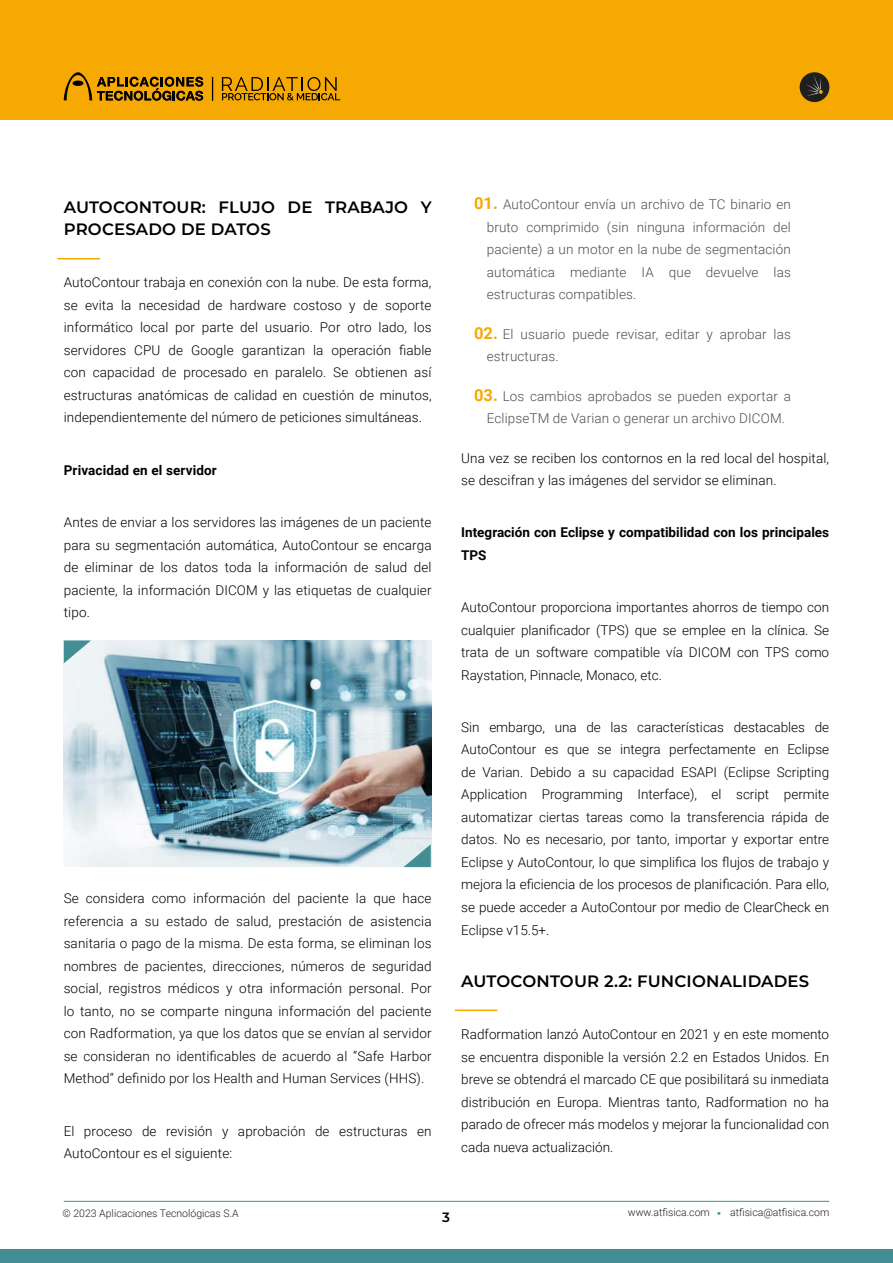
<style>
.page{position:relative;width:893px;height:1263px;background:#fff}
.page>*{position:absolute;margin:0;border:0;box-sizing:border-box;transform-origin:0 0}
.t1{font:600 16.5px/22.5px "Montserrat";letter-spacing:.01em;color:#000}
.t2{font:300 13.5px/22.5px "Roboto";letter-spacing:.01em;color:#000;text-align:justify}
.t3{font:300 13.5px/22.5px "Roboto";letter-spacing:.01em;color:#4f4e4e;text-align:justify}
.t4{font:700 13.5px/22.5px "Roboto";color:#000}
.t5{font:600 13.5px "Montserrat";color:#000}
.t6{font:300 10.5px "Roboto";color:#1e1f1d}
.s1{font-weight:700;font-size:16.5px;color:#f6a803}
.s2{font-weight:900;font-size:16.5px;color:#428e94}
.s3{font-weight:900;font-size:16.5px;color:#f6a803}
</style>
<div class="page">
<hr style="left:57px;top:258px;width:43px;height:1px;background:#f6a803">
<img style="left:64px;top:640px;width:367px;height:227px">
<svg style="left:64px;top:640px;width:27px;height:23px"></svg>
<svg style="left:404px;top:844px;width:27px;height:23px"></svg>
<hr style="left:455px;top:1009px;width:42px;height:2px;background:#f6a803">
<hr style="left:64px;top:1201px;width:765px;height:1px;background:#f6a803">
<div style="left:0;top:1249px;width:893px;height:14px;background:#428e94"></div>
<div style="left:0;top:0;width:893px;height:119px;background:#f6a803"></div>
<svg style="left:212px;top:77px;width:1px;height:23px"></svg>
<svg style="left:64px;top:72px;width:139px;height:29px"></svg>
<svg style="left:222px;top:77px;width:118px;height:23px"></svg>
<div style="left:800px;top:72px;width:29px;height:30px;background:#1f1f1e;border-radius:50%"></div>
<svg style="left:806px;top:78px;width:17px;height:18px"></svg>
<p class="t1" style="left:64px;top:195px;width:369px">AUTOCONTOUR: FLUJO DE TRABAJO Y<br>PROCESADO DE DATOS</p>
<p class="t2" style="left:64px;top:271px;width:369px">AutoContour trabaja en conexión con la nube. De esta forma, se evita la necesidad de hardware costoso y de soporte informático local por parte del usuario. Por otro lado, los servidores CPU de Google garantizan la operación fiable con capacidad de procesado en paralelo. Se obtienen así estructuras anatómicas de calidad en cuestión de minutos, independientemente del número de peticiones simultáneas.</p>
<p class="t4" style="left:64px;top:458px;width:155px">Privacidad en el servidor</p>
<p class="t2" style="left:64px;top:510px;width:369px">Antes de enviar a los servidores las imágenes de un paciente para su segmentación automática, AutoContour se encarga de eliminar de los datos toda la información de salud del paciente, la información DICOM y las etiquetas de cualquier tipo.</p>
<p class="t2" style="left:64px;top:887px;width:369px">Se considera como información del paciente la que hace referencia a su estado de salud, prestación de asistencia sanitaria o pago de la misma. De esta forma, se eliminan los nombres de pacientes, direcciones, números de seguridad social, registros médicos y otra información personal. Por lo tanto, no se comparte ninguna información del paciente con Radformation, ya que los datos que se envían al servidor se consideran no identificables de acuerdo al “Safe Harbor Method” definido por los Health and Human Services (HHS).</p>
<p class="t2" style="left:64px;top:1119px;width:369px">El proceso de revisión y aprobación de estructuras en<br>AutoContour es el siguiente:</p>
<p class="t3" style="left:487px;top:192px;width:306px;text-indent:-13px"><span class="s1">01.</span> AutoContour envía un archivo de TC binario en bruto comprimido (sin ninguna información del paciente) a un motor en la nube de segmentación automática mediante IA que devuelve las estructuras compatibles.</p>
<p class="t3" style="left:487px;top:322px;width:306px;text-indent:-13px"><span class="s1">02.</span> El usuario puede revisar, editar y aprobar las estructuras.</p>
<p class="t3" style="left:474px;top:384px;width:318px;text-align:center"><span class="s1">03.</span> Los cambios aprobados se pueden exportar a<br>EclipseTM de Varian o generar un archivo DICOM.</p>
<p class="t2" style="left:461px;top:446px;width:369px">Una vez se reciben los contornos en la red local del hospital, se descifran y las imágenes del servidor se eliminan.</p>
<p class="t4" style="left:461px;top:521px;width:369px">Integración con Eclipse y compatibilidad con los principales<br>TPS</p>
<p class="t2" style="left:461px;top:596px;width:369px">AutoContour proporciona importantes ahorros de tiempo con cualquier planificador (TPS) que se emplee en la clínica. Se trata de un software compatible vía DICOM con TPS como Raystation, Pinnacle, Monaco, etc.</p>
<p class="t2" style="left:461px;top:715px;width:369px">Sin embargo, una de las características destacables de AutoContour es que se integra perfectamente en Eclipse de Varian. Debido a su capacidad ESAPI (Eclipse Scripting Application Programming Interface), el script permite automatizar ciertas tareas como la transferencia rápida de datos. No es necesario, por tanto, importar y exportar entre Eclipse y AutoContour, lo que simplifica los flujos de trabajo y mejora la eficiencia de los procesos de planificación. Para ello, se puede acceder a AutoContour por medio de ClearCheck en Eclipse v15.5+.</p>
<p class="t1" style="left:461px;top:969px;width:349px">AUTOCONTOUR 2.2: FUNCIONALIDADES</p>
<p class="t2" style="left:461px;top:1022px;width:369px">Radformation lanzó AutoContour en 2021 y en este momento se encuentra disponible la versión 2.2 en Estados Unidos. En breve se obtendrá el marcado CE que posibilitará su inmediata distribución en Europa. Mientras tanto, Radformation no ha parado de ofrecer más modelos y mejorar la funcionalidad con cada nueva actualización.</p>
<p class="t6" style="left:628px;top:1205px;width:180px">www.atfisica.com <span class="s2">·</span> atfisica@atfisica</p>
<p class="t6" style="left:63px;top:1206px;width:178px">© 2021 Aplicaciones Tecnológicas S.A</p>
<p class="t6" style="left:755px;top:1205px;width:76px">atsa@at3w.com</p>
<p class="t6" style="left:662px;top:1205px;width:86px">www.at3w.com <span class="s3">·</span></p>
<p class="t6" style="left:91px;top:1206px;width:7px">3</p>
<p class="t5" style="left:442px;top:1208px;width:9px">3</p>
</div>
